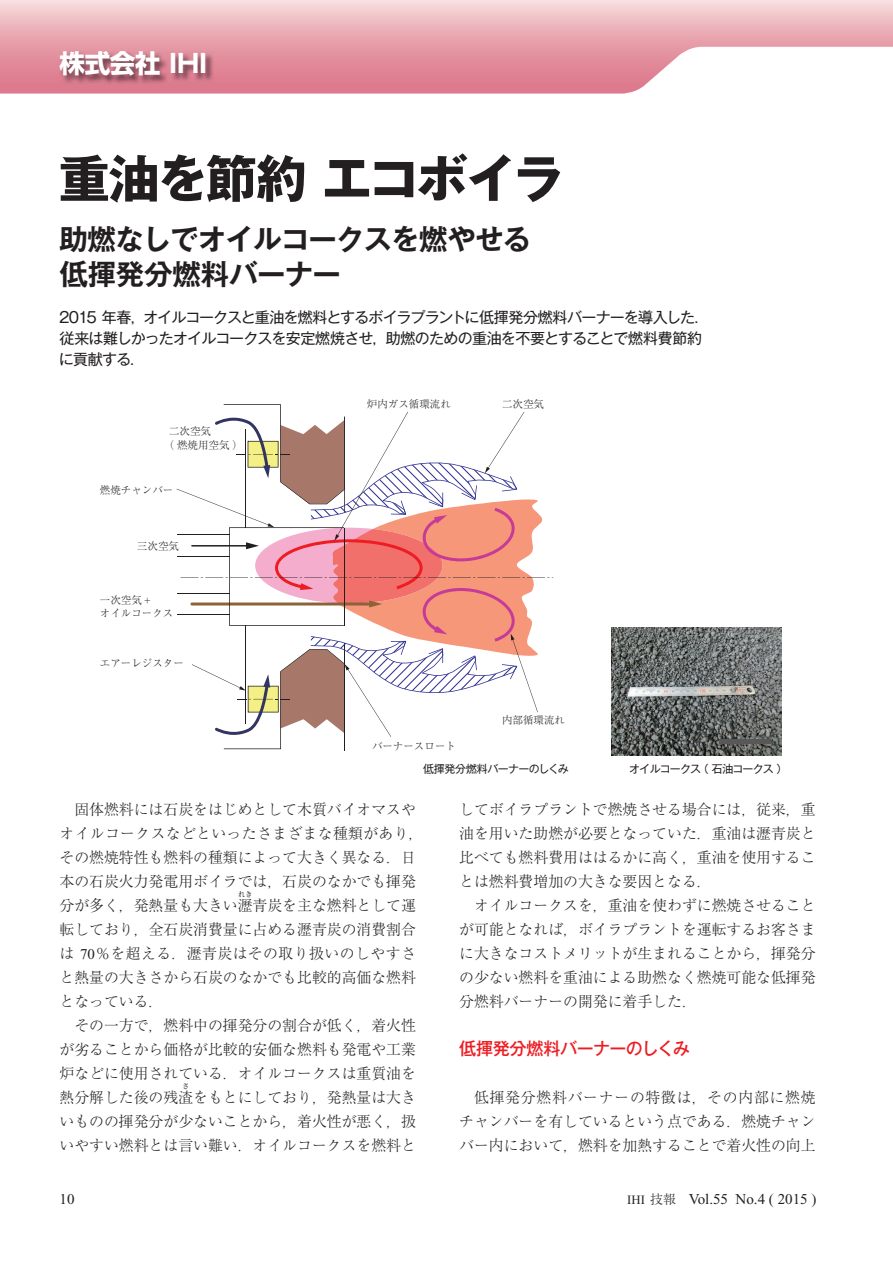
<style>
.page{position:relative;width:893px;height:1263px;background:#fff}
.page>*{position:absolute;margin:0;border:0;box-sizing:border-box;transform-origin:0 0}
.t1{font:700 51px "Gothic MB101 Pro";letter-spacing:-.05em;color:#231f20}
.t2{font:700 28.5px/34.5px "Gothic MB101 Pro De";letter-spacing:-.025em;color:#231f20}
.t3{font:700 25.5px "Shin Go Pro";letter-spacing:-.005em;color:#fff}
.t4{font:500 17.25px "Gothic MB101 Pro";letter-spacing:-.025em;color:#ee1d23}
.t5{font:300 15px/24px "Ryumin Pro";color:#231f20;text-align:justify}
.t6{font:15px/21px "Gothic MB101 Pro";letter-spacing:-.05em;color:#231f20}
.t7{font:15px "Times New Roman";color:#231f20}
.t8{font:10.95px "Gothic MB101 Pro";letter-spacing:-.065em;color:#231f20}
.t9{font:10.95px "Gothic MB101 Pro";letter-spacing:-.035em;color:#231f20}
.t10{font:300 10.5px/13.5px "Ryumin Pro";color:#231f20}
.t11{font:300 7.5px "Ryumin Pro";color:#231f20}
.s1{font-family:"Times New Roman";font-weight:400}
.s2{font-size:12.75px}
.s3{font-family:"Ryumin Pro";font-weight:300;font-size:12.75px}
</style>
<div class="page">
<svg style="left:0;top:0;width:893px;height:94px;background:#ebb3bb"></svg>
<img style="left:60px;top:51px;width:154px;height:33px">
<img style="left:611px;top:627px;width:170px;height:128px">
<div style="left:719px;top:739px;width:52px;height:5px;background:#57585a"></div>
<hr style="left:344px;top:643px;width:1px;height:107px;background:#231f20">
<svg style="left:177px;top:404px;width:376px;height:345px"></svg>
<h3 class="t3" style="left:59px;top:44px;width:149px">株式会社 IHI</h3>
<h1 class="t1" style="left:59px;top:136px;width:507px">重油を節約 エコボイラ</h1>
<h2 class="t2" style="left:59px;top:219px;width:473px">助燃なしでオイルコークスを燃やせる低揮発分燃料バーナー</h2>
<p class="t6" style="left:59px;top:304px;width:652px">2015 年春，オイルコークスと重油を燃料とするボイラプラントに低揮発分燃料バーナーを導入した．従来は難しかったオイルコークスを安定燃焼させ，助燃のための重油を不要とすることで燃料費節約に貢献する．</p>
<p class="t10" style="left:164px;top:424px;width:80px;text-indent:5px">二次空気<br>（燃焼用空気）</p>
<p class="t10" style="left:100px;top:482px;width:75px">燃焼チャンバー</p>
<p class="t10" style="left:137px;top:538px;width:43px">三次空気</p>
<p class="t10" style="left:100px;top:592px;width:75px">一次空気 <span class="s1">+<br></span>オイルコークス</p>
<p class="t10" style="left:100px;top:655px;width:85px">エアーレジスター</p>
<p class="t10" style="left:367px;top:396px;width:86px">炉内ガス循環流れ</p>
<p class="t10" style="left:502px;top:396px;width:43px">二次空気</p>
<p class="t10" style="left:372px;top:739px;width:85px">バーナースロート</p>
<p class="t10" style="left:502px;top:713px;width:64px">内部循環流れ</p>
<p class="t9" style="left:423px;top:760px;width:147px">低揮発分燃料バーナーのしくみ</p>
<p class="t8" style="left:629px;top:760px;width:160px">オイルコークス（石油コークス）</p>
<p class="t5" style="left:60px;top:796px;width:365px;text-align:center">固体燃料には石炭をはじめとして木質バイオマスや<br>オイルコークスなどといったさまざまな種類があり，その燃焼特性も燃料の種類によって大きく異なる．日本の石炭火力発電用ボイラでは，石炭のなかでも揮発分が多く，発熱量も大きい瀝青炭を主な燃料として運</p>
<p class="t11" style="left:238px;top:888px;width:16px">れき</p>
<p class="t5" style="left:60px;top:916px;width:358px">転しており，全石炭消費量に占める瀝青炭の消費割合は <span class="s1">70</span>％を超える．瀝青炭はその取り扱いのしやすさと熱量の大きさから石炭のなかでも比較的高価な燃料となっている．</p>
<p class="t5" style="left:60px;top:1012px;width:358px;text-indent:15px">その一方で，燃料中の揮発分の割合が低く，着火性が劣ることから価格が比較的安価な燃料も発電や工業炉などに使用されている．オイルコークスは重質油を熱分解した後の残渣をもとにしており，発熱量は大き</p>
<p class="t11" style="left:182px;top:1080px;width:9px">さ</p>
<p class="t5" style="left:60px;top:1108px;width:358px">いものの揮発分が少ないことから，着火性が悪く，扱いやすい燃料とは言い難い．オイルコークスを燃料と</p>
<p class="t5" style="left:459px;top:796px;width:358px">してボイラプラントで燃焼させる場合には，従来，重油を用いた助燃が必要となっていた．重油は瀝青炭と比べても燃料費用ははるかに高く，重油を使用することは燃料費増加の大きな要因となる．</p>
<p class="t5" style="left:459px;top:892px;width:358px;text-indent:15px">オイルコークスを，重油を使わずに燃焼させることが可能となれば，ボイラプラントを運転するお客さまに大きなコストメリットが生まれることから，揮発分の少ない燃料を重油による助燃なく燃焼可能な低揮発分燃料バーナーの開発に着手した．</p>
<p class="t4" style="left:459px;top:1034px;width:232px">低揮発分燃料バーナーのしくみ</p>
<p class="t5" style="left:459px;top:1084px;width:358px;text-indent:15px">低揮発分燃料バーナーの特徴は，その内部に燃焼チャンバーを有しているという点である．燃焼チャンバー内において，燃料を加熱することで着火性の向上</p>
<p class="t7" style="left:60px;top:1191px;width:16px">10</p>
<p class="t7" style="left:627px;top:1191px;width:191px"><span class="s2">IHI</span> <span class="s3">技報　</span>Vol.55 No.4 ( 2015 )</p>
</div>
